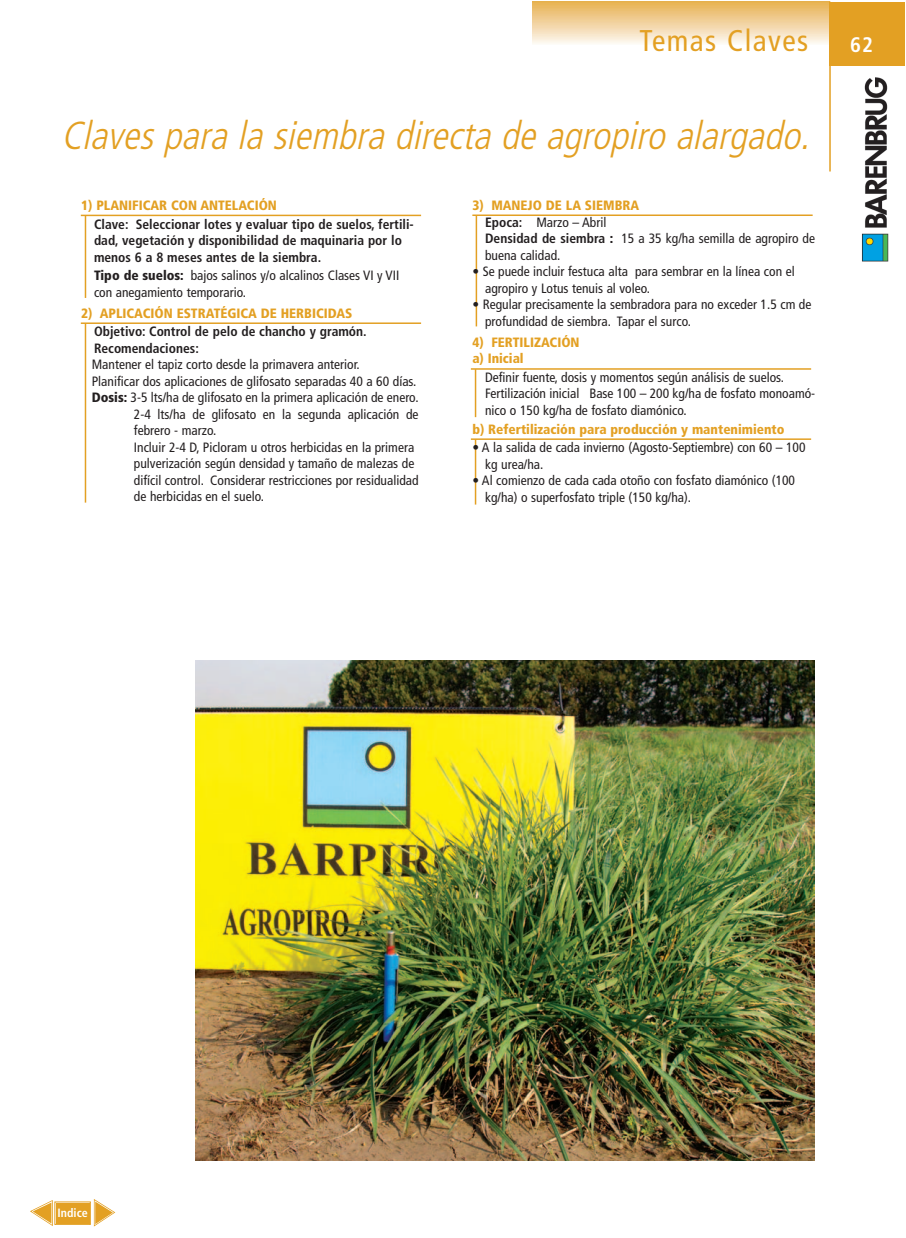
<style>
.page{position:relative;width:906px;height:1238px;background:#fff}
.page>*{position:absolute;margin:0;border:0;box-sizing:border-box;transform-origin:0 0}
.t1{font:italic 300 condensed 39px "Frutiger";color:#e3a023}
.t2{font:condensed 30px "Frutiger";letter-spacing:.05em;color:#e3a023}
.t3{font:700 condensed 21px "Frutiger";color:#fff}
.t4{font:condensed 13.5px/16.5px "Frutiger";color:#231f20}
.t5{font:700 condensed 13.5px/16.5px "Frutiger";color:#231f20}
.t6{font:900 condensed 13.5px/16.5px "Frutiger";color:#e3a023}
.t7{font:700 condensed 12px "Frutiger";color:#fff}
.s1{font-weight:900}
.s2{font-weight:900;color:#e3a023}
.s3{font-weight:700}
</style>
<div class="page">
<hr style="left:475px;top:369px;width:1px;height:48px;background:#e3a023">
<hr style="left:471px;top:368px;width:340px;height:2px;background:#e3a023">
<hr style="left:475px;top:439px;width:1px;height:65px;background:#e3a023">
<hr style="left:471px;top:438px;width:340px;height:2px;background:#e3a023">
<hr style="left:475px;top:215px;width:2px;height:111px;background:#e3a023">
<hr style="left:472px;top:214px;width:340px;height:2px;background:#e3a023">
<img style="left:195px;top:660px;width:619px;height:500px">
<hr style="left:85px;top:216px;width:1px;height:82px;background:#e3a023">
<hr style="left:81px;top:215px;width:340px;height:1px;background:#e3a023">
<hr style="left:85px;top:323px;width:1px;height:179px;background:#e3a023">
<hr style="left:81px;top:322px;width:340px;height:2px;background:#e3a023">
<hr style="left:532px;top:2px;width:298px;height:1px;background:#e5a52e">
<hr style="left:532px;top:3px;width:298px;height:1px;background:#e7a734">
<hr style="left:532px;top:4px;width:298px;height:1px;background:#e7a838">
<hr style="left:532px;top:5px;width:298px;height:1px;background:#e8aa3d">
<hr style="left:532px;top:6px;width:298px;height:1px;background:#e8ab41">
<hr style="left:532px;top:7px;width:298px;height:1px;background:#e9ad46">
<hr style="left:532px;top:8px;width:298px;height:1px;background:#e8af4d">
<hr style="left:532px;top:9px;width:298px;height:1px;background:#e9b151">
<hr style="left:532px;top:10px;width:298px;height:1px;background:#eab355">
<hr style="left:532px;top:11px;width:298px;height:1px;background:#ebb65b">
<hr style="left:532px;top:12px;width:298px;height:1px;background:#ebb75f">
<hr style="left:532px;top:13px;width:298px;height:1px;background:#ecb964">
<hr style="left:532px;top:14px;width:298px;height:1px;background:#edbc69">
<hr style="left:532px;top:15px;width:298px;height:1px;background:#edbd6d">
<hr style="left:532px;top:16px;width:298px;height:1px;background:#eebf72">
<hr style="left:532px;top:17px;width:298px;height:1px;background:#efc177">
<hr style="left:532px;top:18px;width:298px;height:1px;background:#efc37b">
<hr style="left:532px;top:19px;width:298px;height:1px;background:#efc47f">
<hr style="left:532px;top:20px;width:298px;height:1px;background:#f0c783">
<hr style="left:532px;top:21px;width:298px;height:1px;background:#f0c887">
<hr style="left:532px;top:22px;width:298px;height:1px;background:#f1ca8b">
<hr style="left:532px;top:23px;width:298px;height:1px;background:#f2cd90">
<hr style="left:532px;top:24px;width:298px;height:1px;background:#f2ce94">
<hr style="left:532px;top:25px;width:298px;height:1px;background:#f3d099">
<hr style="left:532px;top:26px;width:298px;height:1px;background:#f3d19c">
<hr style="left:532px;top:27px;width:298px;height:1px;background:#f4d4a1">
<hr style="left:532px;top:28px;width:298px;height:1px;background:#f5d6a6">
<hr style="left:532px;top:29px;width:298px;height:1px;background:#f5d8ab">
<hr style="left:532px;top:30px;width:298px;height:1px;background:#f6dbb0">
<hr style="left:532px;top:31px;width:298px;height:1px;background:#f6ddb5">
<hr style="left:532px;top:32px;width:298px;height:1px;background:#f7dfb9">
<hr style="left:532px;top:33px;width:298px;height:1px;background:#f7e1be">
<hr style="left:532px;top:34px;width:298px;height:1px;background:#f8e4c4">
<hr style="left:532px;top:35px;width:298px;height:1px;background:#f8e6c8">
<hr style="left:532px;top:36px;width:298px;height:1px;background:#f9e9cd">
<hr style="left:532px;top:37px;width:298px;height:1px;background:#faebd3">
<hr style="left:532px;top:38px;width:298px;height:1px;background:#faedd7">
<hr style="left:532px;top:39px;width:298px;height:1px;background:#fbf0dd">
<hr style="left:532px;top:40px;width:298px;height:1px;background:#fbf2e2">
<hr style="left:532px;top:41px;width:298px;height:1px;background:#fcf5e8">
<hr style="left:532px;top:42px;width:298px;height:1px;background:#fcf8ee">
<hr style="left:532px;top:43px;width:298px;height:1px;background:#fdfaf3">
<hr style="left:532px;top:44px;width:298px;height:1px;background:#fdfbf7">
<div style="left:829px;top:2px;width:75px;height:63px;background:#e3a023"></div>
<hr style="left:829px;top:2px;width:1px;height:169px;background:#e3a023">
<img style="left:862px;top:77px;width:27px;height:185px">
<div style="left:56px;top:1202px;width:33px;height:21px;background:#e3a023"></div>
<div style="left:54px;top:1201px;width:37px;height:23px;border:1px solid #e3a023"></div>
<svg style="left:94px;top:1199px;width:21px;height:27px"></svg>
<svg style="left:30px;top:1200px;width:23px;height:26px"></svg>
<h2 class="t2" style="left:639px;top:28px;width:170px">Temas Claves</h2>
<h3 class="t3" style="left:850px;top:36px;width:24px">62</h3>
<h1 class="t1" style="left:61px;top:120px;width:758px">Clavespara la siembra directa de agropiro alargado.</h1>
<p class="t6" style="left:81px;top:198px;width:197px">1) PLANIFICAR CON ANTELACIÓN</p>
<p class="t5" style="left:94px;top:217px;width:321px">Clave: Seleccionar lotes y evaluar tipo de suelos, fertili&shy;dad, vegetación y disponibilidad de maquinaria por lo menos 6 a 8 meses antes de la siembra.</p>
<p class="t4" style="left:94px;top:268px;width:307px"><span class="s1">Tipo de suelos:</span> bajos salinos y/o alcalinos Clases VI y VII con anegamiento temporario.</p>
<p class="t6" style="left:81px;top:306px;width:273px">2) APLICACIÓN ESTRATÉGICA DE HERBICIDAS</p>
<p class="t5" style="left:94px;top:324px;width:274px">Objetivo: Control de pelo de chancho y gramón.<br>Recomendaciones:</p>
<p class="t4" style="left:92px;top:357px;width:269px">Mantener el tapiz corto desde la primavera anterior.</p>
<p class="t4" style="left:92px;top:374px;width:326px">Planificar dos aplicaciones de glifosato separadas 40 a 60 días.</p>
<p class="t4" style="left:92px;top:390px;width:328px"><span class="s1">Dosis:</span> 3-5 lts/ha de glifosato en la primera aplicación de enero.</p>
<p class="t4" style="left:134px;top:407px;width:286px">2-4 lts/ha de glifosato en la segunda aplicación de</p>
<p class="t4" style="left:134px;top:423px;width:84px">febrero - marzo.</p>
<p class="t4" style="left:134px;top:440px;width:282px">Incluir 2-4 D, Picloram u otros herbicidas en la primera</p>
<p class="t4" style="left:134px;top:456px;width:282px">pulverización según densidad y tamaño de malezas de</p>
<p class="t4" style="left:134px;top:473px;width:286px">difícil control. Considerar restricciones por residualidad</p>
<p class="t4" style="left:134px;top:489px;width:131px">de herbicidas en el suelo.</p>
<p class="t4" style="left:485px;top:198px;width:331px;text-indent:-13px"><span class="s2">3) MANEJO DE LA SIEMBRA<br></span><span class="s3">Epoca:</span> Marzo – Abril<br><span class="s3">Densidad de siembra</span> <span class="s1">:</span> 15 a 35 kg/ha semilla de agropiro de buena calidad.</p>
<p class="t4" style="left:485px;top:264px;width:311px;text-indent:-13px">• Se puede incluir festuca alta para sembrar en la línea con el agropiro y Lotus tenuis al voleo.</p>
<p class="t4" style="left:485px;top:297px;width:328px;text-indent:-13px">• Regular precisamente la sembradora para no exceder 1.5 cm de profundidad de siembra. Tapar el surco.</p>
<p class="t6" style="left:472px;top:335px;width:109px">4) FERTILIZACIÓN a) Inicial</p>
<p class="t4" style="left:485px;top:370px;width:332px">Definir fuente, dosis y momentos según análisis de suelos.<br>Fertilización inicial Base 100 – 200 kg/ha de fosfato monoamó&shy;nico o 150 kg/ha de fosfato diamónico.</p>
<p class="t6" style="left:472px;top:421px;width:314px">b) Refertilización para producción y mantenimiento</p>
<p class="t4" style="left:485px;top:440px;width:322px;text-indent:-13px">• A la salida de cada invierno (Agosto-Septiembre) con 60 – 100 kg urea/ha.</p>
<p class="t4" style="left:485px;top:473px;width:311px;text-indent:-13px">• Al comienzo de cada cada otoño con fosfato diamónico (100 kg/ha) o superfosfato triple (150 kg/ha).</p>
<p class="t7" style="left:58px;top:1208px;width:32px">Indice</p>
</div>
